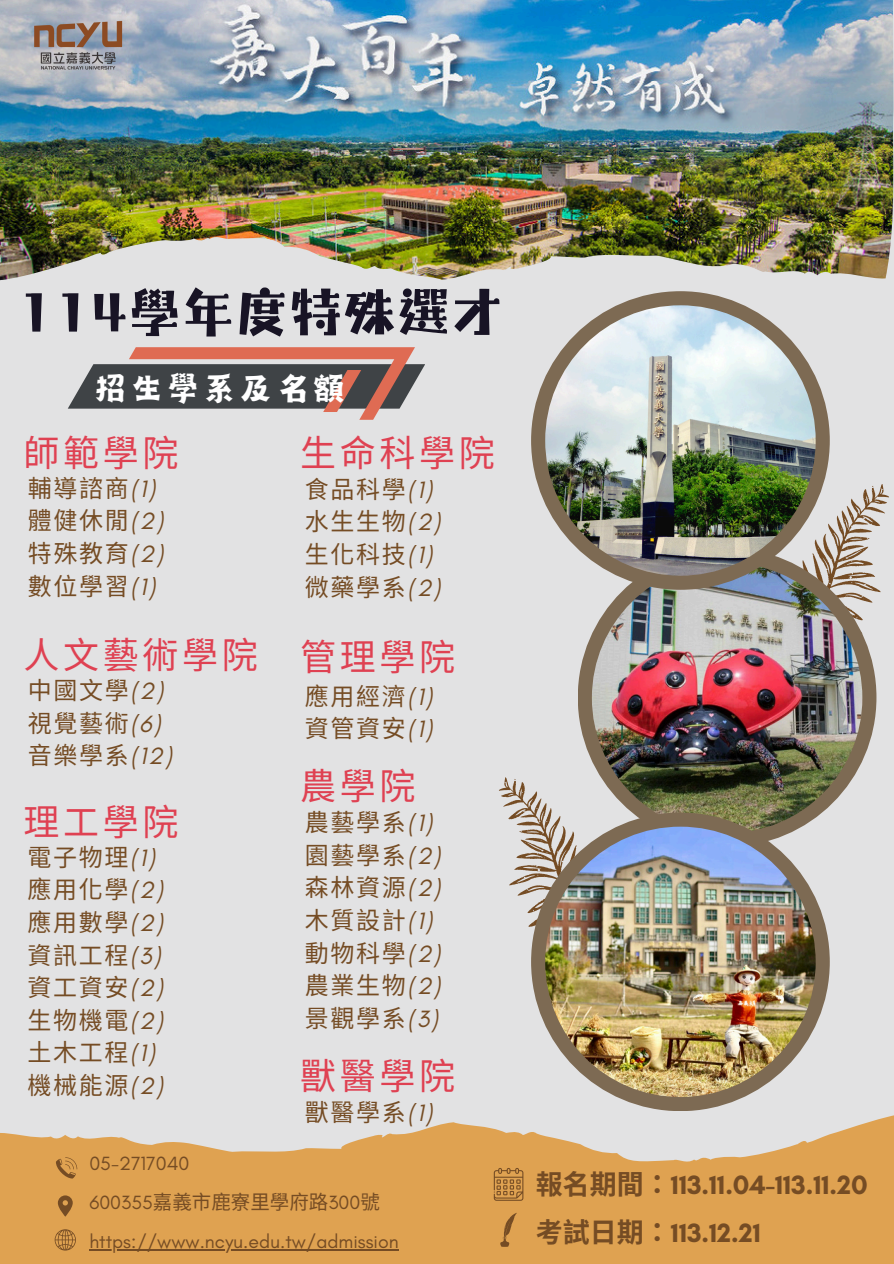
<style>
.page{position:relative;width:894px;height:1264px;background:#fff}
.page>*{position:absolute;margin:0;border:0;box-sizing:border-box;transform-origin:0 0}
.t1{font:57px "Canva Playful Bold TC";letter-spacing:.04em;color:#181425}
.t2{font:39px "Canva Joy Hei CN";letter-spacing:.035em;color:#fff}
.t3{font:36px "Noto Sans CJ Ksc";letter-spacing:.1em;color:#df4152}
.t4{font:700 27px/48.3px "Glacial Indifference";color:#754c24}
.t5{font:24px/32.7px "Noto Sans CJ Ksc";letter-spacing:.07em;color:#754c24}
.t6{font:19.5px "Glacial Indifference";color:#754c24}
.t7{font:19.5px "Noto Sans CJ Ksc";color:#754c24}
.s1{font-family:"Glacial Indifference";font-style:italic}
.s2{font-family:"Glacial Indifference"}
.s3{font-family:"Noto Sans CJ Ksc"}
</style>
<div class="page">
<div style="left:0;top:0;width:893px;height:1263px;background:#e2e2e3"></div>
<svg style="left:0;top:1115px;width:893px;height:148px;fill:#dfa251"></svg>
<img style="left:0;top:0;width:893px;height:281px">
<svg style="left:499px;top:777px;width:140px;height:172px"></svg>
<svg style="left:775px;top:483px;width:114px;height:196px"></svg>
<div style="left:577px;top:548px;width:299px;height:298px;background:#7d6a53;border-radius:50%"></div>
<img style="left:591px;top:562px;width:271px;height:271px;border-radius:50%">
<div style="left:531px;top:812px;width:298px;height:299px;background:#7d6a53;border-radius:50%"></div>
<div style="left:531px;top:291px;width:298px;height:299px;background:#7d6a53;border-radius:50%"></div>
<img style="left:545px;top:305px;width:270px;height:270px;border-radius:50%">
<img style="left:545px;top:826px;width:270px;height:271px;border-radius:50%">
<svg style="left:56px;top:1157px;width:21px;height:21px"></svg>
<svg style="left:58px;top:1195px;width:14px;height:21px"></svg>
<svg style="left:55px;top:1229px;width:21px;height:21px"></svg>
<hr style="left:89px;top:1249px;width:309px;height:1px;background:#754c24">
<svg style="left:493px;top:1167px;width:30px;height:33px"></svg>
<svg style="left:500px;top:1212px;width:17px;height:34px"></svg>
<svg style="left:68px;top:347px;width:356px;height:73px"></svg>
<img style="left:19px;top:19px;width:116px;height:56px">
<p class="t1" style="left:19px;top:283px;width:484px">114學年度特殊選才</p>
<h2 class="t2" style="left:92px;top:371px;width:256px">招生學系及名額</h2>
<h3 class="t3" style="left:24px;top:424px;width:156px">師範學院</h3>
<h5 class="t5" style="left:28px;top:470px;width:137px">輔導諮商<span class="s1">(1)</span>體健休閒<span class="s1">(2)</span>特殊教育<span class="s1">(2)</span>數位學習 <span class="s1">(1)</span></h5>
<h5 class="t3" style="left:24px;top:626px;width:236px">人文藝術學院</h5>
<h3 class="t5" style="left:28px;top:672px;width:146px">中國文學<span class="s1">(2)</span>視覺藝術<span class="s1">(6)</span>音樂學系<span class="s1">(12)</span></h3>
<h3 class="t3" style="left:300px;top:424px;width:196px">生命科學院</h3>
<h5 class="t5" style="left:305px;top:471px;width:137px">食品科學<span class="s1">(1)</span>水生生物<span class="s1">(2)</span>生化科技<span class="s1">(1)</span>微藥學系<span class="s1">(2)</span></h5>
<h3 class="t3" style="left:300px;top:627px;width:156px">管理學院</h3>
<h5 class="t5" style="left:305px;top:678px;width:129px">應用經濟<span class="s1">(1)</span>資管資安<span class="s1">(1)</span></h5>
<h5 class="t3" style="left:300px;top:757px;width:117px">農學院</h5>
<p class="t5" style="left:305px;top:804px;width:137px">農藝學系<span class="s1">(1)</span>園藝學系<span class="s1">(2)</span>森林資源<span class="s1">(2)</span>木質設計<span class="s1">(1)</span>動物科學<span class="s1">(2)</span>農業生物<span class="s1">(2)</span>景觀學系<span class="s1">(3)</span></p>
<h5 class="t3" style="left:24px;top:793px;width:156px">理工學院</h5>
<h3 class="t5" style="left:27px;top:839px;width:137px">電子物理<span class="s1">(1)</span>應用化學<span class="s1">(2)</span>應用數學<span class="s1">(2)</span>資訊工程<span class="s1">(3)</span>資工資安<span class="s1">(2)</span>生物機電<span class="s1">(2)</span>土木工程<span class="s1">(1)</span>機械能源<span class="s1">(2)</span></h3>
<h5 class="t3" style="left:300px;top:1047px;width:156px">獸醫學院</h5>
<h3 class="t5" style="left:305px;top:1094px;width:129px">獸醫學系<span class="s1">(1)</span></h3>
<p class="t6" style="left:89px;top:1151px;width:102px">05-2717040</p>
<p class="t7" style="left:89px;top:1186px;width:290px"><span class="s2">600355</span>嘉義市鹿寮里學府路<span class="s2">300</span>號</p>
<p class="t6" style="left:89px;top:1229px;width:311px">https://www.ncyu.edu.tw/admission</p>
<p class="t4" style="left:535px;top:1159px;width:333px"><span class="s3">報名期間：</span> 113.11.04-113.11.20<span class="s3">考試日期：</span> 113.12.21</p>
</div>
